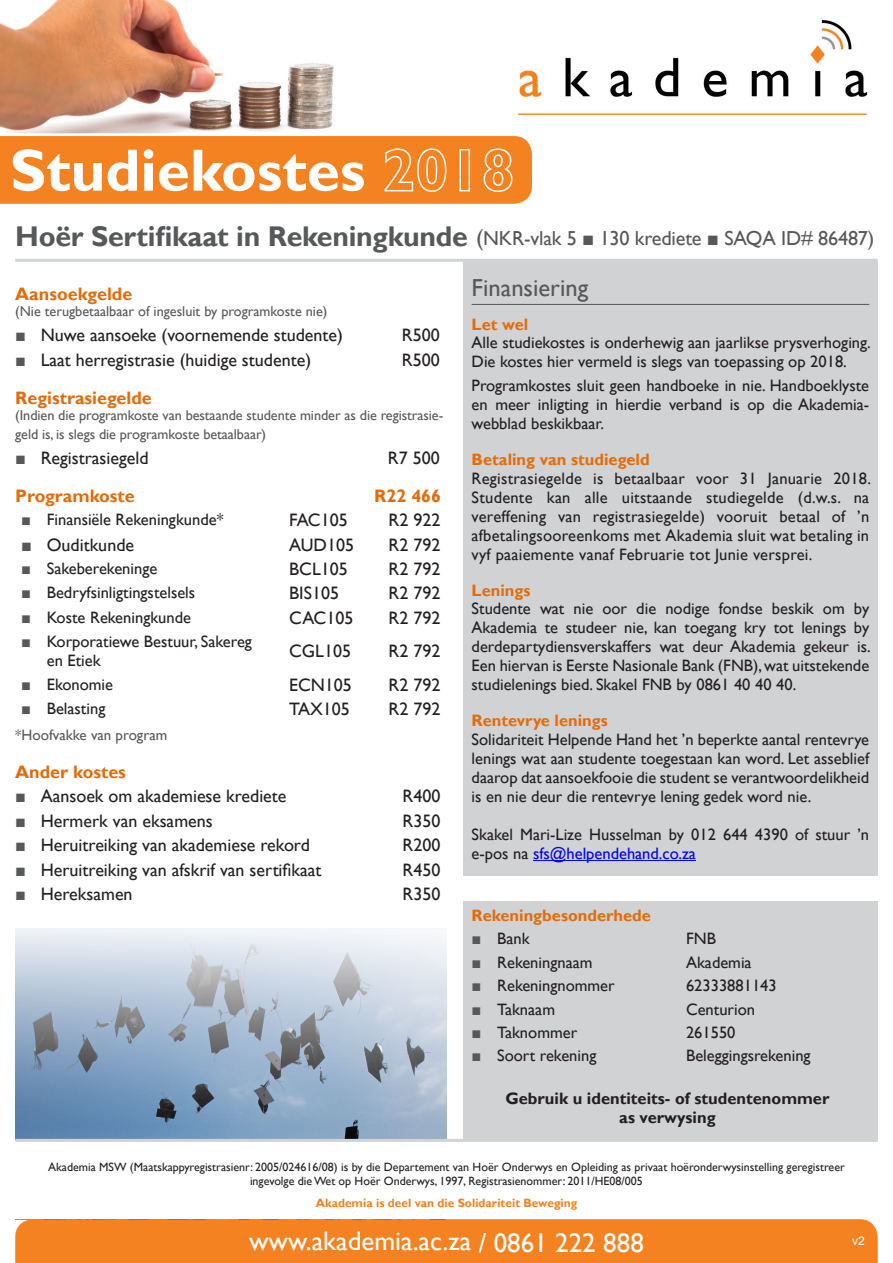
<style>
.page{position:relative;width:893px;height:1263px;background:#fff}
.page>*{position:absolute;margin:0;border:0;box-sizing:border-box;transform-origin:0 0}
.t1{font:700 60px "Gill Sans";color:#fff}
.t2{font:27px "Gill Sans";color:#fff}
.Kop_1_Finansiering{font:24.6px "Gill Sans";color:#57585a}
.Kop_1{font:20.25px "Gill Sans";letter-spacing:-.01em;color:#57585a}
.t3{font:18px "Gill Sans";color:#231f20}
.Kop_2{font:700 18px "Gill Sans";color:#e36c0a}
.Body_Finansiering{font:16.5px/18.9px "Gill Sans";color:#231f20;text-align:justify}
.Kop_2-2{font:700 16.5px "Gill Sans";color:#e36c0a}
.t4{font:700 16.5px/19px "Gill Sans";color:#231f20;text-align:center}
.t5{font:15px "Gill Sans";color:#57585a}
.Kop_2-3{font:14.25px/18.9px "Gill Sans";letter-spacing:-.005em;color:#57585a}
.Body_Finansiering-2{font:12px/13.8px "Gill Sans";color:#231f20;text-align:center}
.Body_Finansiering-3{font:700 12px "Gill Sans";color:#f58220}
.t6{font:12px "Arial";color:#fff}
.s1{font-weight:700;font-size:28.5px}
.s2{font-size:22.5px}
.s3{font-family:"Arial"}
.s4{color:#00f}
.s5{font-family:"Arial";color:#57585a}
</style>
<div class="page">
<img style="left:15px;top:928px;width:431px;height:211px">
<div style="left:15px;top:1219px;width:863px;height:44px;background:#f58220"></div>
<img style="left:0;top:0;width:868px;height:134px">
<hr style="left:15px;top:259px;width:863px;height:3px;background:#d1d2d4">
<div style="left:463px;top:261px;width:415px;height:615px;background:#d1d2d4"></div>
<hr style="left:472px;top:304px;width:397px;height:1px;background:#57585a">
<hr style="left:533px;top:860px;width:163px;height:1px;background:#00f">
<div style="left:463px;top:901px;width:415px;height:239px;background:#d1d2d4"></div>
<hr style="left:15px;top:1139px;width:863px;height:3px;background:#d1d2d4">
<svg style="left:0;top:136px;width:532px;height:68px;background:#f58627"></svg>
<p class="t1" style="left:10px;top:134px;width:357px">Studiekostes</p>
<p class="Kop_1" style="left:15px;top:226px;width:861px"><span class="s1">Hoër Sertifikaat in Rekeningkunde</span> <span class="s2">(</span>NKR-vlak 5 <span class="s3">■</span> 130 krediete <span class="s3">■</span> SAQA ID# 86487)</p>
<p class="Kop_1_Finansiering" style="left:472px;top:273px;width:118px">Finansiering</p>
<p class="Kop_2-2" style="left:472px;top:314px;width:58px">Let wel</p>
<p class="Body_Finansiering" style="left:472px;top:334px;width:401px">Alle studiekostes is onderhewig aan jaarlikse prysverhoging.<br>Die kostes hier vermeld is slegs van toepassing op 2018.</p>
<p class="Body_Finansiering" style="left:472px;top:376px;width:399px">Programkostes sluit geen handboeke in nie. Handboeklyste en meer inligting in hierdie verband is op die Akademia&shy;webblad beskikbaar.</p>
<p class="Kop_2-2" style="left:472px;top:449px;width:179px">Betaling van studiegeld</p>
<p class="Body_Finansiering" style="left:472px;top:469px;width:401px">Registrasiegelde is betaalbaar voor 31 Januarie 2018.<br>Studente kan alle uitstaande studiegelde (d.w.s. na vereffening van registrasiegelde) vooruit betaal of ’n afbetalingsooreenkoms met Akademia sluit wat betaling in vyf paaiemente vanaf Februarie tot Junie versprei.</p>
<p class="Kop_2-2" style="left:472px;top:580px;width:60px">Lenings</p>
<p class="Body_Finansiering" style="left:472px;top:600px;width:401px">Studente wat nie oor die nodige fondse beskik om by Akademia te studeer nie, kan toegang kry tot lenings by derdepartydiensverskaffers wat deur Akademia gekeur is.<br>Een hiervan is Eerste Nasionale Bank (FNB), wat uitstekende studielenings bied. Skakel FNB by 0861 40 40 40.</p>
<p class="Kop_2-2" style="left:472px;top:711px;width:138px">Rentevrye lenings</p>
<p class="Body_Finansiering" style="left:472px;top:731px;width:399px">Solidariteit Helpende Hand het ’n beperkte aantal rentevrye lenings wat aan studente toegestaan kan word. Let asseblief daarop dat aansoekfooie die student se verantwoordelikheid is en nie deur die rentevrye lening gedek word nie.</p>
<p class="Body_Finansiering" style="left:472px;top:825px;width:399px">Skakel Mari-Lize Husselman by 012 644 4390 of stuur ’n e-pos na <span class="s4">sfs@helpendehand.co.za</span></p>
<p class="Kop_2" style="left:15px;top:283px;width:119px">Aansoekgelde</p>
<p class="Kop_2-3" style="left:15px;top:302px;width:314px">(Nie terugbetaalbaar of ingesluit by programkoste nie)</p>
<p class="t3" style="left:15px;top:324px;width:329px"><span class="s5">■</span> Nuwe aansoeke (voornemende studente)</p>
<p class="t3" style="left:402px;top:324px;width:39px">R500</p>
<p class="t3" style="left:15px;top:349px;width:297px"><span class="s5">■</span> Laat herregistrasie (huidige studente)</p>
<p class="t3" style="left:402px;top:349px;width:39px">R500</p>
<p class="Kop_2" style="left:15px;top:387px;width:138px">Registrasiegelde</p>
<p class="Kop_2-3" style="left:15px;top:406px;width:430px">(Indien die programkoste van bestaande studente minder as die registrasie&shy;geld is, is slegs die programkoste betaalbaar)</p>
<p class="t3" style="left:15px;top:447px;width:135px"><span class="s5">■</span> Registrasiegeld</p>
<p class="t3" style="left:388px;top:447px;width:53px">R7 500</p>
<p class="Kop_2" style="left:15px;top:485px;width:121px">Programkoste</p>
<p class="Kop_2" style="left:374px;top:485px;width:68px">R22 466</p>
<p class="Body_Finansiering" style="left:21px;top:510px;width:204px"><span class="s5">■</span> Finansiële Rekeningkunde*</p>
<p class="t3" style="left:289px;top:509px;width:60px">FAC105</p>
<p class="t3" style="left:389px;top:509px;width:53px">R2 922</p>
<p class="t3" style="left:21px;top:534px;width:114px"><span class="s5">■</span> Ouditkunde</p>
<p class="t3" style="left:289px;top:534px;width:66px">AUD105</p>
<p class="t3" style="left:389px;top:534px;width:53px">R2 792</p>
<p class="Body_Finansiering" style="left:21px;top:559px;width:138px"><span class="s5">■</span> Sakeberekeninge</p>
<p class="t3" style="left:289px;top:558px;width:60px">BCL105</p>
<p class="t3" style="left:389px;top:558px;width:53px">R2 792</p>
<p class="Body_Finansiering" style="left:21px;top:584px;width:175px"><span class="s5">■</span> Bedryfsinligtingstelsels</p>
<p class="t3" style="left:289px;top:583px;width:51px">BIS105</p>
<p class="t3" style="left:389px;top:583px;width:53px">R2 792</p>
<p class="Body_Finansiering" style="left:21px;top:608px;width:171px"><span class="s5">■</span> Koste Rekeningkunde</p>
<p class="t3" style="left:289px;top:607px;width:66px">CAC105</p>
<p class="t3" style="left:389px;top:607px;width:53px">R2 792</p>
<p class="Body_Finansiering" style="left:47px;top:632px;width:207px;text-indent:-26px"><span class="s5">■</span> Korporatiewe Bestuur, Sakereg en Etiek</p>
<p class="t3" style="left:289px;top:641px;width:63px">CGL105</p>
<p class="t3" style="left:389px;top:641px;width:53px">R2 792</p>
<p class="Body_Finansiering" style="left:21px;top:675px;width:93px"><span class="s5">■</span> Ekonomie</p>
<p class="t3" style="left:289px;top:674px;width:64px">ECN105</p>
<p class="t3" style="left:389px;top:674px;width:53px">R2 792</p>
<p class="Body_Finansiering" style="left:21px;top:699px;width:86px"><span class="s5">■</span> Belasting</p>
<p class="t3" style="left:289px;top:698px;width:62px">TAX105</p>
<p class="t3" style="left:389px;top:698px;width:53px">R2 792</p>
<p class="t5" style="left:15px;top:726px;width:154px">*Hoofvakke van program</p>
<p class="Kop_2" style="left:15px;top:761px;width:112px">Ander kostes</p>
<p class="t3" style="left:15px;top:786px;width:273px"><span class="s5">■</span> Aansoek om akademiese krediete</p>
<p class="t3" style="left:403px;top:786px;width:39px">R400</p>
<p class="t3" style="left:15px;top:810px;width:199px"><span class="s5">■</span> Hermerk van eksamens</p>
<p class="t3" style="left:403px;top:810px;width:39px">R350</p>
<p class="t3" style="left:15px;top:834px;width:296px"><span class="s5">■</span> Heruitreiking van akademiese rekord</p>
<p class="t3" style="left:403px;top:834px;width:39px">R200</p>
<p class="t3" style="left:15px;top:859px;width:308px"><span class="s5">■</span> Heruitreiking van afskrif van sertifikaat</p>
<p class="t3" style="left:403px;top:859px;width:39px">R450</p>
<p class="t3" style="left:15px;top:883px;width:119px"><span class="s5">■</span> Hereksamen</p>
<p class="t3" style="left:403px;top:883px;width:39px">R350</p>
<p class="Kop_2-2" style="left:472px;top:905px;width:181px">Rekeningbesonderhede</p>
<p class="Body_Finansiering" style="left:472px;top:930px;width:60px"><span class="s5">■</span> Bank</p>
<p class="Body_Finansiering" style="left:686px;top:930px;width:31px">FNB</p>
<p class="Body_Finansiering" style="left:472px;top:953px;width:122px"><span class="s5">■</span> Rekeningnaam</p>
<p class="Body_Finansiering" style="left:686px;top:953px;width:67px">Akademia</p>
<p class="Body_Finansiering" style="left:472px;top:976px;width:145px"><span class="s5">■</span> Rekeningnommer</p>
<p class="Body_Finansiering" style="left:686px;top:976px;width:92px">62333881143</p>
<p class="Body_Finansiering" style="left:472px;top:1000px;width:85px"><span class="s5">■</span> Taknaam</p>
<p class="Body_Finansiering" style="left:686px;top:1000px;width:71px">Centurion</p>
<p class="Body_Finansiering" style="left:472px;top:1023px;width:107px"><span class="s5">■</span> Taknommer</p>
<p class="Body_Finansiering" style="left:686px;top:1023px;width:51px">261550</p>
<p class="Body_Finansiering" style="left:472px;top:1047px;width:126px"><span class="s5">■</span> Soort rekening</p>
<p class="Body_Finansiering" style="left:686px;top:1047px;width:126px">Beleggingsrekening</p>
<p class="t4" style="left:505px;top:1089px;width:326px">Gebruik u identiteits- of studentenommer as verwysing</p>
<p class="Body_Finansiering-2" style="left:48px;top:1160px;width:798px">Akademia MSW (Maatskappyregistrasienr: 2005/024616/08) is by die Departement van Hoër Onderwys en Opleiding as privaat hoëronderwysinstelling geregistreer ingevolge die Wet op Hoër Onderwys, 1997, Registrasienommer: 2011/HE08/005</p>
<p class="Body_Finansiering-3" style="left:316px;top:1196px;width:263px">Akademia is deel van die Solidariteit Beweging</p>
<p class="t2" style="left:249px;top:1225px;width:396px">www.akademia.ac.za / 0861 222 888</p>
<p class="t6" style="left:852px;top:1233px;width:14px">v2</p>
</div>
